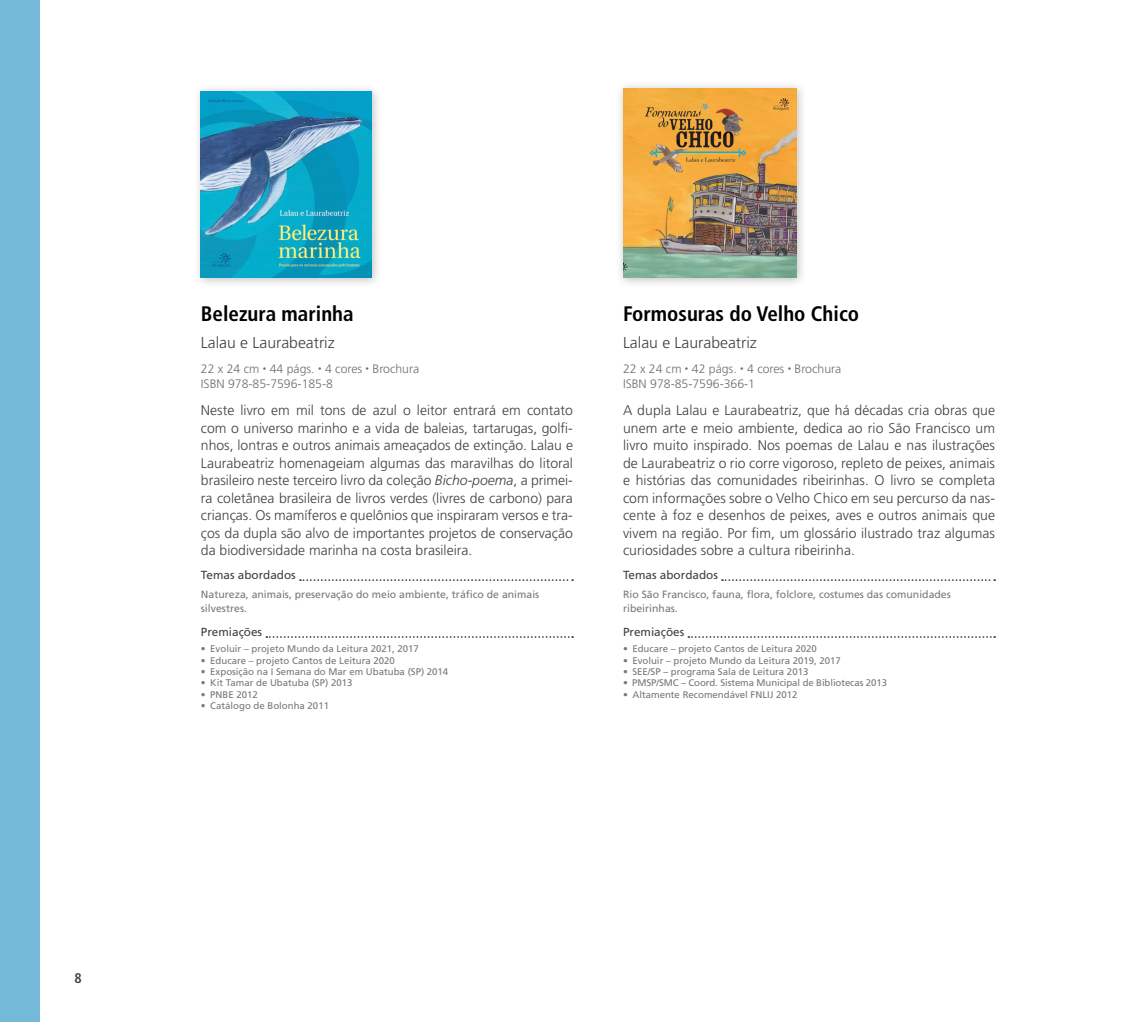
<style>
.page{position:relative;width:1141px;height:1022px;background:#fff}
.page>*{position:absolute;margin:0;border:0;box-sizing:border-box;transform-origin:0 0}
.t1{font:700 condensed 21px "Frutiger LT Std";color:#000}
.t2{font:300 15.75px "Frutiger LT Std";color:#414042}
.t3{font:300 14px/17.5px "Frutiger LT Std";color:#414042;text-align:justify}
.t4{font:700 condensed 14px "Frutiger LT Std";color:#414042}
.t5{font:300 12.25px/14.7px "Frutiger LT Std";color:#6d6e71}
.t6{font:11.72px "Frutiger LT Std";color:#414042}
.t7{font:10.5px/14px "Frutiger LT Std";color:#77787b}
.t8{font:9.62px "Frutiger LT Std";color:#77787b}
.s1{font-size:7px}
.s2{font-style:italic}
</style>
<div class="page">
<svg style="left:300px;top:579px;width:273px;height:2px"></svg>
<svg style="left:266px;top:636px;width:307px;height:2px"></svg>
<svg style="left:722px;top:579px;width:273px;height:2px"></svg>
<svg style="left:688px;top:636px;width:307px;height:2px"></svg>
<div style="left:616px;top:81px;width:192px;height:207px;background:#000;opacity:.25"></div>
<img style="left:623px;top:88px;width:174px;height:189px">
<div style="left:194px;top:84px;width:189px;height:204px;background:#000;opacity:.25"></div>
<img style="left:201px;top:91px;width:170px;height:186px">
<div style="left:0;top:0;width:40px;height:1022px;background:#74b9d7"></div>
<p class="t4" style="left:74px;top:970px;width:9px">8</p>
<h1 class="t1" style="left:201px;top:301px;width:154px">Belezura marinha</h1>
<p class="t2" style="left:201px;top:334px;width:135px">Lalau e Laurabeatriz</p>
<p class="t5" style="left:201px;top:361px;width:220px">22 x 24 cm <span class="s1">•</span> 44 págs. <span class="s1">•</span> 4 cores <span class="s1">•</span> Brochura<br>ISBN 978-85-7596-185-8</p>
<p class="t3" style="left:201px;top:402px;width:374px">Neste livro em mil tons de azul o leitor entrará em contato com o universo marinho e a vida de baleias, tartarugas, golfi&shy;nhos, lontras e outros animais ameaçados de extinção. Lalau e Laurabeatriz homenageiam algumas das maravilhas do litoral brasileiro neste terceiro livro da coleção <span class="s2">Bicho-poema</span>, a primei&shy;ra coletânea brasileira de livros verdes (livres de carbono) para crianças. Os mamíferos e quelônios que inspiraram versos e tra&shy;ços da dupla são alvo de importantes projetos de conservação da biodiversidade marinha na costa brasileira.</p>
<p class="t6" style="left:201px;top:568px;width:96px">Temas abordados</p>
<p class="t7" style="left:201px;top:587px;width:340px">Natureza, animais, preservação do meio ambiente, tráfico de animais silvestres.</p>
<p class="t6" style="left:201px;top:625px;width:63px">Premiações</p>
<p class="t8" style="left:201px;top:643px;width:219px">• Evoluir – projeto Mundo da Leitura 2021, 2017</p>
<p class="t8" style="left:201px;top:655px;width:195px">• Educare – projeto Cantos de Leitura 2020</p>
<p class="t8" style="left:201px;top:666px;width:249px">• Exposição na I Semana do Mar em Ubatuba (SP) 2014</p>
<p class="t8" style="left:201px;top:677px;width:153px">• Kit Tamar de Ubatuba (SP) 2013</p>
<p class="t8" style="left:201px;top:689px;width:58px">• PNBE 2012</p>
<p class="t8" style="left:201px;top:700px;width:130px">• Catálogo de Bolonha 2011</p>
<h1 class="t1" style="left:623px;top:301px;width:238px">Formosuras do Velho Chico</h1>
<p class="t2" style="left:623px;top:334px;width:135px">Lalau e Laurabeatriz</p>
<p class="t5" style="left:623px;top:361px;width:220px">22 x 24 cm <span class="s1">•</span> 42 págs. <span class="s1">•</span> 4 cores <span class="s1">•</span> Brochura<br>ISBN 978-85-7596-366-1</p>
<p class="t3" style="left:623px;top:402px;width:374px">A dupla Lalau e Laurabeatriz, que há décadas cria obras que unem arte e meio ambiente, dedica ao rio São Francisco um livro muito inspirado. Nos poemas de Lalau e nas ilustrações de Laurabeatriz o rio corre vigoroso, repleto de peixes, animais e histórias das comunidades ribeirinhas. O livro se completa com informações sobre o Velho Chico em seu percurso da nas&shy;cente à foz e desenhos de peixes, aves e outros animais que vivem na região. Por fim, um glossário ilustrado traz algumas curiosidades sobre a cultura ribeirinha.</p>
<p class="t6" style="left:623px;top:568px;width:96px">Temas abordados</p>
<p class="t7" style="left:623px;top:587px;width:329px">Rio São Francisco, fauna, flora, folclore, costumes das comunidades ribeirinhas.</p>
<p class="t6" style="left:623px;top:625px;width:63px">Premiações</p>
<p class="t8" style="left:623px;top:643px;width:195px">• Educare – projeto Cantos de Leitura 2020</p>
<p class="t8" style="left:623px;top:655px;width:219px">• Evoluir – projeto Mundo da Leitura 2019, 2017</p>
<p class="t8" style="left:623px;top:666px;width:187px">• SEE/SP – programa Sala de Leitura 2013</p>
<p class="t8" style="left:623px;top:677px;width:266px">• PMSP/SMC – Coord. Sistema Municipal de Bibliotecas 2013</p>
<p class="t8" style="left:623px;top:689px;width:176px">• Altamente Recomendável FNLIJ 2012</p>
</div>
